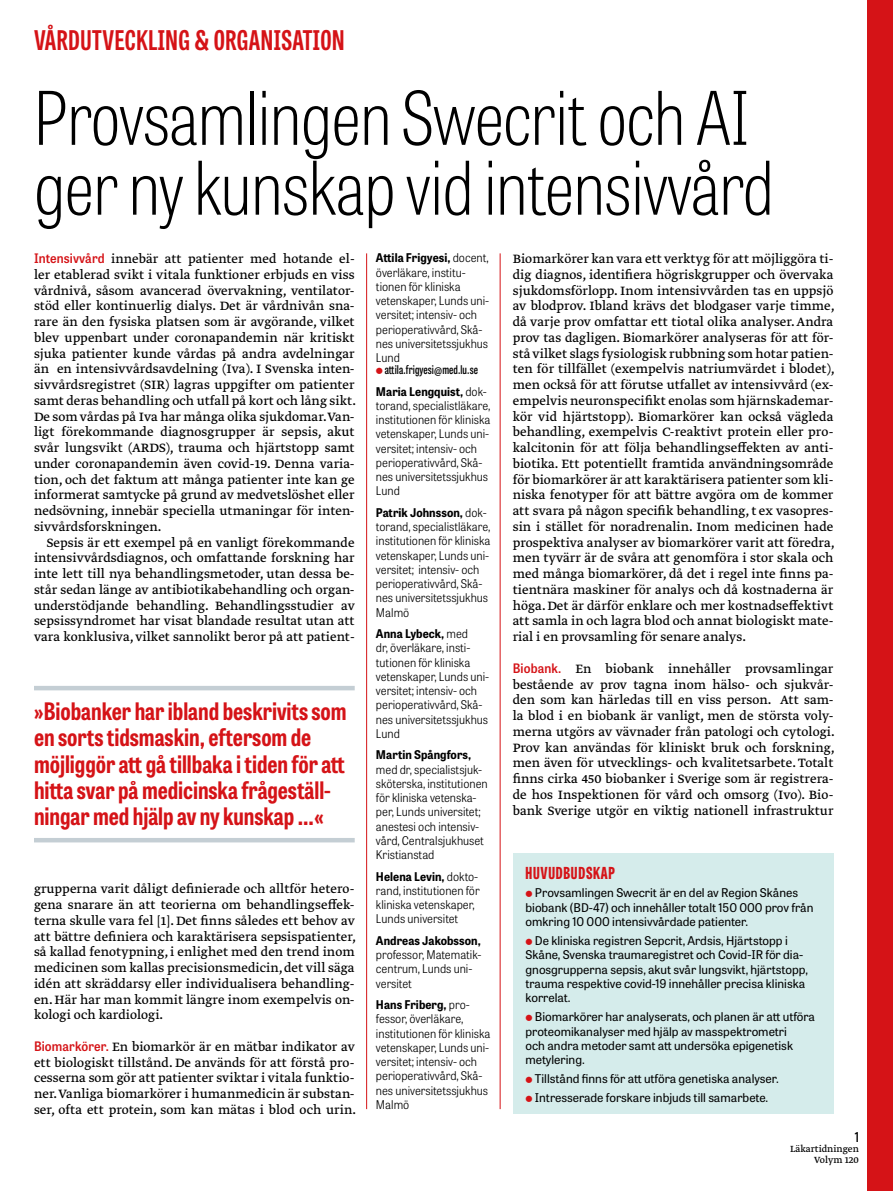
<style>
.page{position:relative;width:893px;height:1191px;background:#fff}
.page>*{position:absolute;margin:0;border:0;box-sizing:border-box;transform-origin:0 0}
.t1{font:100 73.5px/69.8px "Tablet Gothic Condensed";letter-spacing:-.005em;color:#000}
.t2{font:700 27px "Tablet Gothic Compressed";letter-spacing:.02em;color:#d51317}
.t3{font:700 24px/26.2px "Tablet Gothic Condensed";color:#d51317}
.t4{font:800 16.5px "Tablet Gothic Compressed";letter-spacing:.045em;color:#d51317}
.t5{font:14.25px/15.8px "Greta Text Pro Regular Min";color:#000;text-align:justify}
.t6{font:600 13.5px "Tablet Gothic Condensed";color:#000}
.t7{font:300 12px/14.2px "Tablet Gothic Narrow";color:#000}
.t8{font:12px/14.4px "Tablet Gothic";color:#000}
.t9{font:700 12px "Tablet Gothic Narrow";letter-spacing:.005em;color:#000}
.t10{font:600 12px "Tablet Gothic Compressed";letter-spacing:.01em;color:#000}
.t11{font:10.5px/10.5px "Greta Text Pro";color:#000;text-align:right}
.s1{font-weight:700}
.s2{font-family:"Tablet Gothic Narrow";font-weight:600;font-size:13.05px;color:#d51317}
</style>
<div class="page">
<div style="left:867px;top:0;width:26px;height:1191px;background:#d51317"></div>
<hr style="left:500px;top:253px;width:1px;height:856px;background:#d51317">
<hr style="left:366px;top:253px;width:1px;height:856px;background:#d51317">
<div style="left:513px;top:853px;width:320px;height:261px;background:#d5eceb"></div>
<hr style="left:34px;top:686px;width:321px;height:4px;background:#c4ced4">
<hr style="left:34px;top:838px;width:321px;height:4px;background:#c4ced4">
<h2 class="t2" style="left:34px;top:22px;width:312px">VÅRDUTVECKLING &amp; ORGANISATION</h2>
<h1 class="t1" style="left:34px;top:81px;width:741px">Provsamlingen Swecrit och AI ger ny kunskap vid intensivvård</h1>
<p class="t7" style="left:376px;top:250px;width:115px"><span class="s1">Attila Frigyesi,</span> docent, överläkare, institu&shy;tionen för kliniska vetenskaper, Lunds uni&shy;versitet; intensiv- och perioperativvård, Skå&shy;nes universitetssjukhus<br>Lund</p>
<p class="t10" style="left:385px;top:361px;width:95px">attila.frigyesi@med.lu.se</p>
<p class="t7" style="left:376px;top:384px;width:116px"><span class="s1">Maria Lengquist,</span> dok&shy;torand, specialistläkare, institutionen för kliniska vetenskaper, Lunds uni&shy;versitet; intensiv- och perioperativvård, Skå&shy;nes universitetssjukhus<br>Lund</p>
<p class="t7" style="left:376px;top:505px;width:116px"><span class="s1">Patrik Johnsson,</span> dok&shy;torand, specialistläkare, institutionen för kliniska vetenskaper, Lunds uni&shy;versitet; intensiv- och perioperativvård, Skå&shy;nes universitetssjukhus<br>Malmö</p>
<p class="t7" style="left:376px;top:626px;width:115px"><span class="s1">Anna Lybeck,</span> med<br>dr, överläkare, insti&shy;tutionen för kliniska vetenskaper, Lunds uni&shy;versitet; intensiv- och perioperativvård, Skå&shy;nes universitetssjukhus<br>Lund</p>
<p class="t9" style="left:376px;top:746px;width:97px">Martin Spångfors,</p>
<p class="t7" style="left:376px;top:761px;width:113px">med dr, specialistsjuk&shy;sköterska, institutionen för kliniska vetenska&shy;per, Lunds universitet; anestesi och intensiv&shy;vård, Centralsjukhuset<br>Kristianstad</p>
<p class="t7" style="left:376px;top:868px;width:105px"><span class="s1">Helena Levin,</span> dokto&shy;rand, institutionen för kliniska vetenskaper,<br>Lunds universitet</p>
<p class="t9" style="left:376px;top:932px;width:106px">Andreas Jakobsson,</p>
<p class="t7" style="left:376px;top:947px;width:107px">professor, Matematik&shy;centrum, Lunds uni&shy;versitet</p>
<p class="t7" style="left:376px;top:997px;width:116px"><span class="s1">Hans Friberg,</span> pro&shy;fessor, överläkare, institutionen för kliniska vetenskaper, Lunds uni&shy;versitet; intensiv- och perioperativvård, Skå&shy;nes universitetssjukhus<br>Malmö</p>
<p class="t5" style="left:513px;top:251px;width:324px">Biomarkörer kan vara ett verktyg för att möjliggöra ti&shy;dig diagnos, identifiera högriskgrupper och övervaka sjukdomsförlopp. Inom intensivvården tas en uppsjö av blodprov. Ibland krävs det blodgaser varje timme, då varje prov omfattar ett tiotal olika analyser. Andra prov tas dagligen. Biomarkörer analyseras för att för&shy;stå vilket slags fysiologisk rubbning som hotar patien&shy;ten för tillfället (exempelvis natriumvärdet i blodet), men också för att förutse utfallet av intensivvård (ex&shy;empelvis neuronspecifikt enolas som hjärnskademar&shy;kör vid hjärtstopp). Biomarkörer kan också vägleda behandling, exempelvis C-reaktivt protein eller pro&shy;kalcitonin för att följa behandlingseffekten av anti&shy;biotika. Ett potentiellt framtida användningsområde för biomarkörer är att karaktärisera patienter som kli&shy;niska fenotyper för att bättre avgöra om de kommer att svara på någon specifik behandling, t ex vasopres&shy;sin i stället för noradrenalin. Inom medicinen hade prospektiva analyser av biomarkörer varit att föredra, men tyvärr är de svåra att genomföra i stor skala och med många biomarkörer, då det i regel inte finns pa&shy;tientnära maskiner för analys och då kostnaderna är höga. Det är därför enklare och mer kostnadseffektivt att samla in och lagra blod och annat biologiskt mate&shy;rial i en provsamling för senare analys.</p>
<p class="t5" style="left:513px;top:661px;width:324px"><span class="s2">Biobank.</span> En biobank innehåller provsamlingar bestående av prov tagna inom hälso- och sjukvår&shy;den som kan härledas till en viss person. Att sam&shy;la blod i en biobank är vanligt, men de största voly&shy;merna utgörs av vävnader från patologi och cytologi.<br>Prov kan användas för kliniskt bruk och forskning, men även för utvecklings- och kvalitetsarbete. Totalt finns cirka 450 biobanker i Sverige som är registrera&shy;de hos Inspektionen för vård och omsorg (Ivo). Bio&shy;bank Sverige utgör en viktig nationell infrastruktur</p>
<p class="t5" style="left:34px;top:251px;width:324px"><span class="s2">Intensivvård</span> innebär att patienter med hotande el&shy;ler etablerad svikt i vitala funktioner erbjuds en viss vårdnivå, såsom avancerad övervakning, ventilator&shy;stöd eller kontinuerlig dialys. Det är vårdnivån sna&shy;rare än den fysiska platsen som är avgörande, vilket blev uppenbart under coronapandemin när kritiskt sjuka patienter kunde vårdas på andra avdelningar än en intensivvårdsavdelning (Iva). I Svenska inten&shy;sivvårdsregistret (SIR) lagras uppgifter om patienter samt deras behandling och utfall på kort och lång sikt.<br>De som vårdas på Iva har många olika sjukdomar.Van&shy;ligt förekommande diagnosgrupper är sepsis, akut svår lungsvikt (ARDS), trauma och hjärtstopp samt under coronapandemin även covid-19. Denna varia&shy;tion, och det faktum att många patienter inte kan ge informerat samtycke på grund av medvetslöshet eller nedsövning, innebär speciella utmaningar för inten&shy;sivvårdsforskningen.</p>
<p class="t5" style="left:34px;top:535px;width:322px;text-align:left;text-indent:13px">Sepsis är ett exempel på en vanligt förekommande intensivvårdsdiagnos, och omfattande forskning har inte lett till nya behandlingsmetoder, utan dessa be&shy;står sedan länge av antibiotikabehandling och organ&shy;understödjande behandling. Behandlingsstudier av sepsissyndromet har visat blandade resultat utan att vara konklusiva, vilket sannolikt beror på att patient-</p>
<h3 class="t3" style="left:34px;top:697px;width:314px">»Biobanker har ibland beskrivits som en sorts tidsmaskin, eftersom de möjliggör att gå tillbaka i tiden för att hitta svar på medicinska frågeställ&shy;ningar med hjälp av ny kunskap ...«</h3>
<p class="t4" style="left:525px;top:861px;width:91px">HUVUDBUDSKAP</p>
<p class="t8" style="left:525px;top:885px;width:290px;text-indent:9px">Provsamlingen Swecrit är en del av Region Skånes biobank (BD-47) och innehåller totalt 150 000 prov från omkring 10 000 intensivvårdade patienter.</p>
<p class="t8" style="left:525px;top:932px;width:284px;text-indent:9px">De kliniska registren Sepcrit, Ardsis, Hjärtstopp i Skåne, Svenska traumaregistret och Covid-IR för dia&shy;gnosgrupperna sepsis, akut svår lungsvikt, hjärtstopp, trauma respektive covid-19 innehåller precisa kliniska korrelat.</p>
<p class="t8" style="left:525px;top:1009px;width:291px;text-indent:9px">Biomarkörer har analyserats, och planen är att utföra proteomikanalyser med hjälp av masspektrometri<br>och andra metoder samt att undersöka epigenetisk metylering.</p>
<p class="t8" style="left:535px;top:1068px;width:245px;line-height:18.6px">Tillstånd finns för att utföra genetiska analyser.<br>Intresserade forskare inbjuds till samarbete.</p>
<p class="t5" style="left:34px;top:881px;width:324px">grupperna varit dåligt definierade och alltför hetero&shy;gena snarare än att teorierna om behandlingseffek&shy;terna skulle vara fel [1]. Det finns således ett behov av att bättre definiera och karaktärisera sepsispatienter, så kallad fenotypning, i enlighet med den trend inom medicinen som kallas precisionsmedicin, det vill säga idén att skräddarsy eller individualisera behandling&shy;en. Här har man kommit längre inom exempelvis on&shy;kologi och kardiologi.</p>
<p class="t5" style="left:34px;top:1039px;width:324px"><span class="s2">Biomarkörer.</span> En biomarkör är en mätbar indikator av ett biologiskt tillstånd. De används för att förstå pro&shy;cesserna som gör att patienter sviktar i vitala funktio&shy;ner. Vanliga biomarkörer i humanmedicin är substan&shy;ser, ofta ett protein, som kan mätas i blod och urin.</p>
<p class="t6" style="left:855px;top:1127px;width:6px">1</p>
<p class="t11" style="left:790px;top:1144px;width:70px">Läkartidningen<br>Volym 120</p>
</div>
